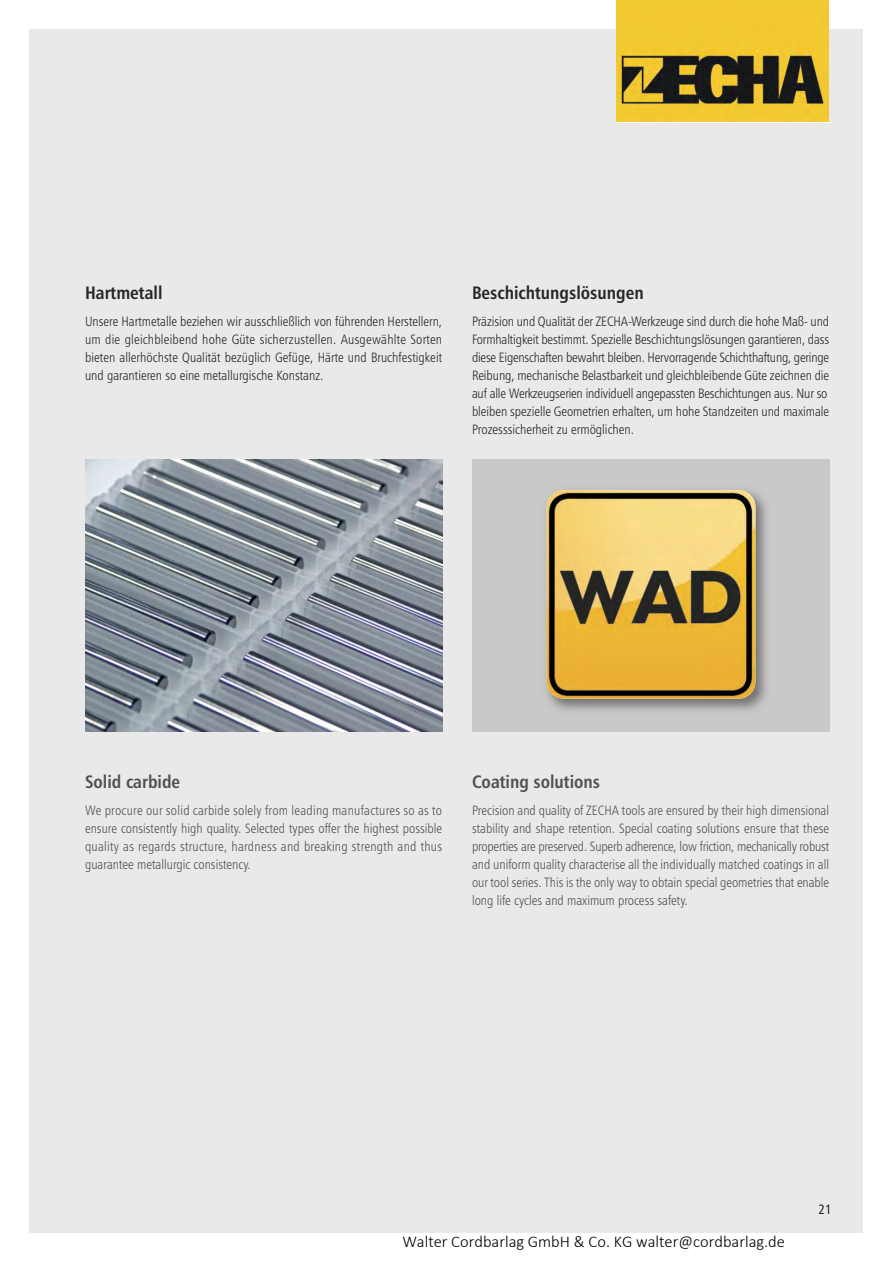
<style>
.page{position:relative;width:893px;height:1263px;background:#fff}
.page>*{position:absolute;margin:0;border:0;box-sizing:border-box;transform-origin:0 0}
.t1{font:18px "Humanist 777 BT Bold Condensed B";color:#272627}
.t2{font:18px "Humanist 777 BT Bold Condensed B";color:#525152}
.t3{font:300 16.5px "Calibri";color:#000}
.t4{font:13.5px/18px "Humanist 777 BT Light Condensed B";letter-spacing:-.005em;color:#272627;text-align:justify}
.t5{font:13.5px/18px "Humanist 777 BT Light Condensed B";color:#525152;text-align:justify}
.t6{font:13.5px "Humanist 777 BT Roman Condensed B";color:#272627}
</style>
<div class="page">
<div style="left:30px;top:30px;width:833px;height:1203px;background:#e9e9e9"></div>
<img style="left:85px;top:459px;width:357px;height:272px">
<div style="left:472px;top:459px;width:357px;height:272px;background:#c9c9c9"></div>
<img style="left:546px;top:490px;width:220px;height:220px">
<img style="left:547px;top:490px;width:209px;height:209px;border-radius:17px">
<img style="left:617px;top:0;width:212px;height:122px">
<h1 class="t1" style="left:85px;top:285px;width:79px">Hartmetall</h1>
<p class="t4" style="left:85px;top:313px;width:359px">Unsere Hartmetalle beziehen wir ausschließlich von führenden Herstellern, um die gleichbleibend hohe Güte sicherzustellen. Ausgewählte Sorten bieten allerhöchste Qualität bezüglich Gefüge, Härte und Bruchfestigkeit und garantieren so eine metallurgische Konstanz.</p>
<h1 class="t1" style="left:472px;top:285px;width:173px">Beschichtungslösungen</h1>
<p class="t4" style="left:472px;top:313px;width:359px;text-align:left">Präzision und Qualität der ZECHA-Werkzeuge sind durch die hohe Maß- und Formhaltigkeit bestimmt. Spezielle Beschichtungslösungen garantieren, dass diese Eigenschaften bewahrt bleiben. Hervorragende Schichthaftung, geringe Reibung, mechanische Belastbarkeit und gleichbleibende Güte zeichnen die auf alle Werkzeugserien individuell angepassten Beschichtungen aus. Nur so bleiben spezielle Geometrien erhalten, um hohe Standzeiten und maximale Prozesssicherheit zu ermöglichen.</p>
<h1 class="t2" style="left:85px;top:774px;width:97px">Solid carbide</h1>
<p class="t5" style="left:85px;top:802px;width:359px">We procure our solid carbide solely from leading manufactures so as to ensure consistently high quality. Selected types offer the highest possible quality as regards structure, hardness and breaking strength and thus guarantee metallurgic consistency.</p>
<h1 class="t2" style="left:472px;top:774px;width:130px">Coating solutions</h1>
<p class="t5" style="left:472px;top:802px;width:359px">Precision and quality of ZECHA tools are ensured by their high dimensional stability and shape retention. Special coating solutions ensure that these properties are preserved. Superb adherence, low friction, mechanically robust and uniform quality characterise all the individually matched coatings in all our tool series. This is the only way to obtain special geometries that enable long life cycles and maximum process safety.</p>
<p class="t6" style="left:818px;top:1203px;width:15px">21</p>
<p class="t3" style="left:402px;top:1231px;width:384px">Walter Cordbarlag GmbH &amp; Co. KG walter@cordbarlag.de</p>
</div>
